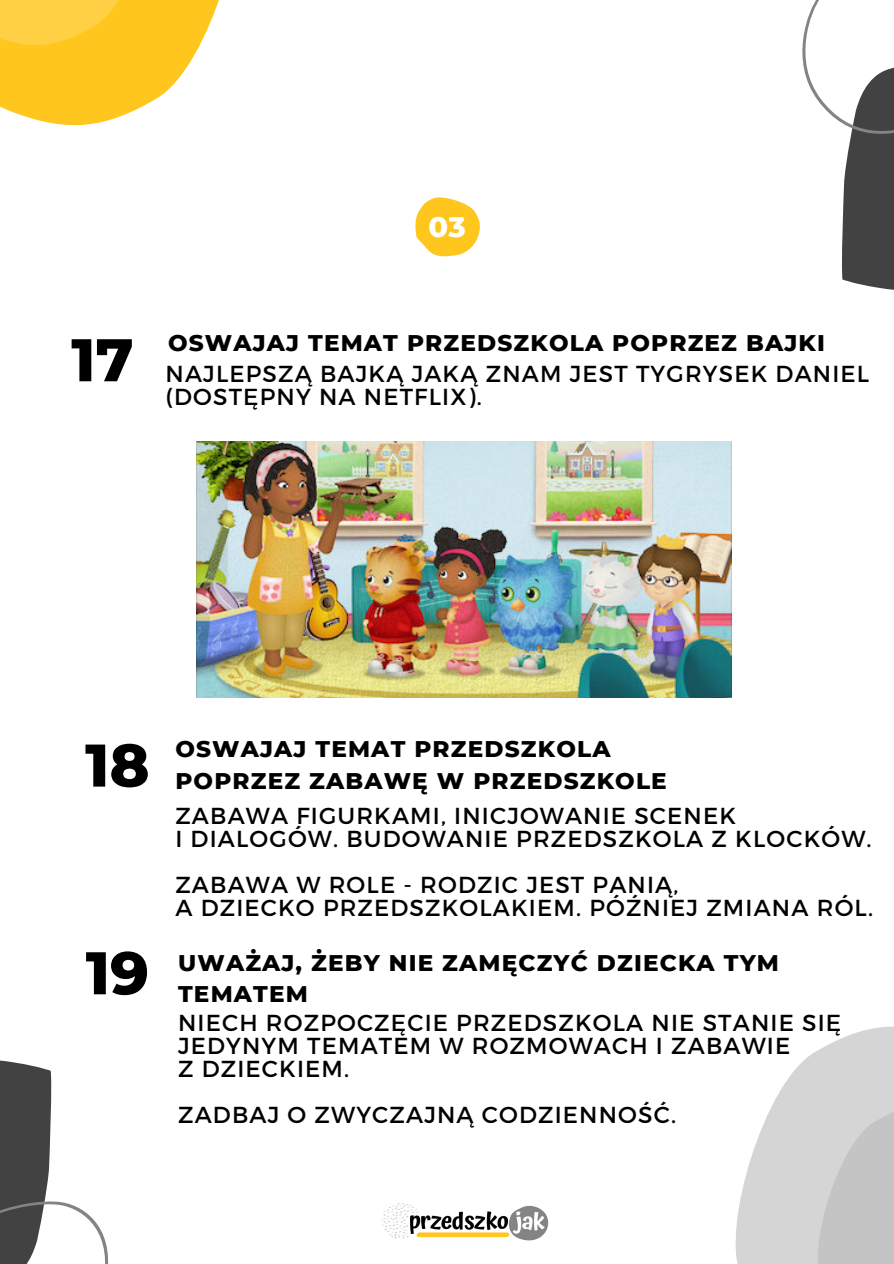
<style>
.page{position:relative;width:894px;height:1264px;background:#fff}
.page>*{position:absolute;margin:0;border:0;box-sizing:border-box;transform-origin:0 0}
.t1{font:800 60px "Montserrat";color:#000}
.t2{font:800 28.8px "Montserrat";color:#fff}
.t3{font:23.1px/23px "Montserrat";letter-spacing:.05em;color:#000}
.t4{font:800 23.1px "Montserrat";letter-spacing:.05em;color:#000}
.t5{font:800 22.35px/22.4px "Montserrat";color:#fff}
</style>
<div class="page">
<svg style="left:0;top:0;width:219px;height:126px"></svg>
<svg style="left:735px;top:1026px;width:158px;height:237px"></svg>
<svg style="left:0;top:1060px;width:109px;height:203px"></svg>
<svg style="left:802px;top:0;width:91px;height:290px"></svg>
<img style="left:382px;top:1203px;width:167px;height:38px">
<svg style="left:415px;top:197px;width:65px;height:60px"></svg>
<img style="left:196px;top:441px;width:535px;height:256px">
<p class="t1" style="left:71px;top:323px;width:64px">17</p>
<p class="t5" style="left:450px;top:211px;width:17px">0<br>1</p>
<p class="t2" style="left:428px;top:209px;width:39px">03</p>
<p class="t4" style="left:168px;top:329px;width:658px">OSWAJAJ TEMAT PRZEDSZKOLA POPRZEZ BAJKI</p>
<p class="t3" style="left:165px;top:361px;width:705px">NAJLEPSZĄ BAJKĄ JAKĄ ZNAM JEST TYGRYSEK DANIEL (DOSTĘPNY NA NETFLIX).</p>
<p class="t1" style="left:85px;top:728px;width:66px">18</p>
<p class="t1" style="left:86px;top:936px;width:65px">19</p>
<p class="t4" style="left:175px;top:734px;width:436px">OSWAJAJ TEMAT PRZEDSZKOLA</p>
<p class="t4" style="left:175px;top:766px;width:493px">POPRZEZ ZABAWĘ W PRZEDSZKOLE</p>
<p class="t3" style="left:175px;top:802px;width:562px">ZABAWA FIGURKAMI, INICJOWANIE SCENEK</p>
<p class="t3" style="left:175px;top:825px;width:697px">I DIALOGÓW. BUDOWANIE PRZEDSZKOLA Z KLOCKÓW.</p>
<p class="t3" style="left:175px;top:871px;width:504px">ZABAWA W ROLE - RODZIC JEST PANIĄ,</p>
<p class="t3" style="left:175px;top:894px;width:699px">A DZIECKO PRZEDSZKOLAKIEM. PÓŹNIEJ ZMIANA RÓL.</p>
<p class="t4" style="left:178px;top:948px;width:602px">UWAŻAJ, ŻEBY NIE ZAMĘCZYĆ DZIECKA TYM</p>
<p class="t4" style="left:178px;top:980px;width:131px">TEMATEM</p>
<p class="t3" style="left:178px;top:1010px;width:664px">NIECH ROZPOCZĘCIE PRZEDSZKOLA NIE STANIE SIĘ<br>JEDYNYM TEMATEM W ROZMOWACH I ZABAWIE</p>
<p class="t3" style="left:178px;top:1056px;width:172px">Z DZIECKIEM.</p>
<p class="t3" style="left:178px;top:1102px;width:499px">ZADBAJ O ZWYCZAJNĄ CODZIENNOŚĆ.</p>
</div>
